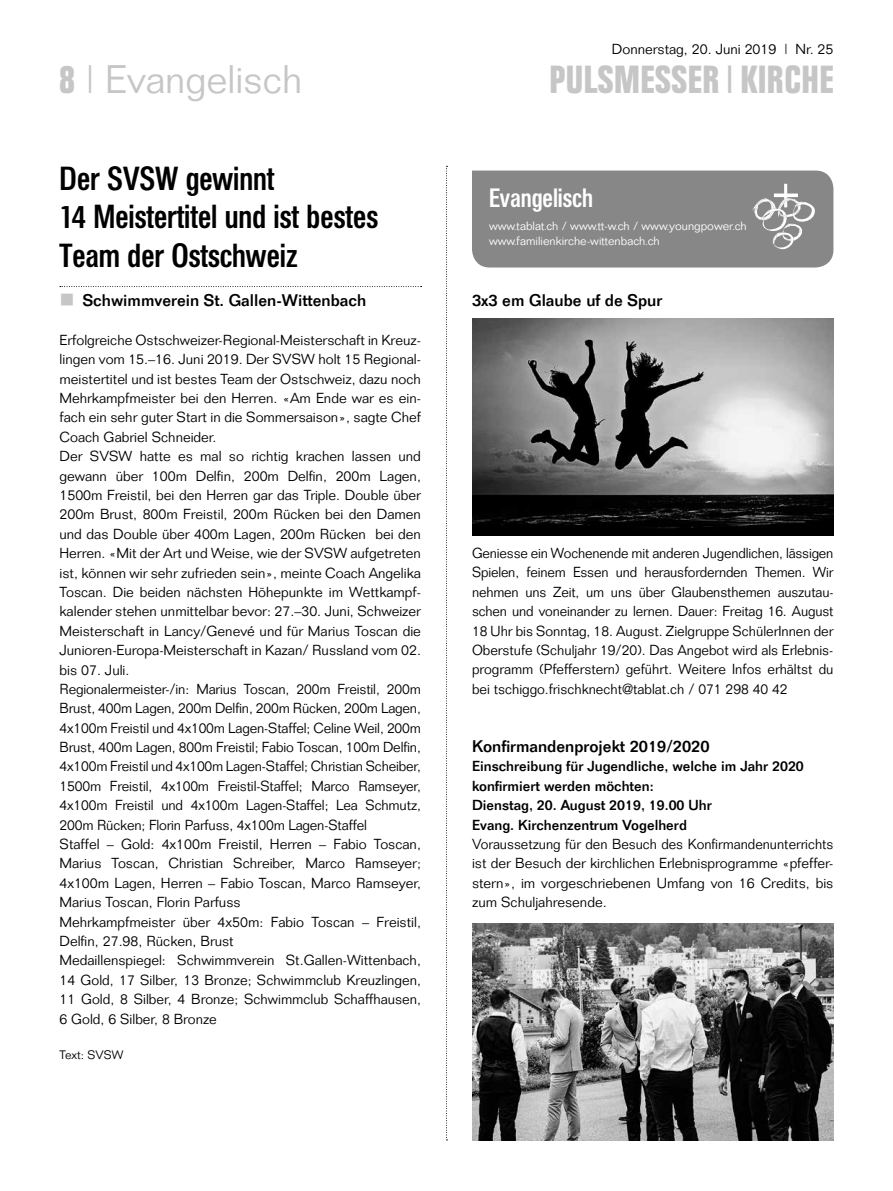
<style>
.page{position:relative;width:893px;height:1191px;background:#fff}
.page>*{position:absolute;margin:0;border:0;box-sizing:border-box;transform-origin:0 0}
.t1{font:700 39px "Folio Condensed BQ";letter-spacing:.02em;color:#c6c6c6}
.t2{font:300 39px "Folio";color:#c6c6c6}
.t3{font:500 33px/38.8px "Folio Condensed BQ";color:#000}
.t4{font:500 26.25px "Folio Condensed BQ";color:#fff}
.t5{font:500 16.5px "Folio";color:#000}
.t6{font:300 14.25px/19.4px "Folio";color:#000;text-align:justify}
.t7{font:500 14.25px/19.4px "Folio";color:#000}
.t8{font:300 12px/15px "Folio BQ";color:#fff}
.t9{font:300 12px "Folio";color:#000}
.s1{font-family:"Folio Condensed BQ";font-weight:700}
.s2{font-weight:300}
</style>
<div class="page">
<svg style="left:446px;top:166px;width:1px;height:974px"></svg>
<div style="left:472px;top:171px;width:361px;height:96px;background:#878787"></div>
<img style="left:472px;top:923px;width:361px;height:217px">
<img style="left:472px;top:318px;width:361px;height:217px">
<svg style="left:60px;top:286px;width:362px;height:1px"></svg>
<p class="t6" style="left:612px;top:39px;width:223px">Donnerstag, 20. Juni 2019 | Nr. 25</p>
<h1 class="t2" style="left:60px;top:56px;width:245px"><span class="s1">8</span> | Evangelisch</h1>
<h1 class="t1" style="left:550px;top:58px;width:285px">PULSMESSER <span class="s2">I</span> KIRCHE</h1>
<h2 class="t3" style="left:60px;top:159px;width:320px">Der SVSW gewinnt<br>14 Meistertitel und ist bestes<br>Team der Ostschweiz</h2>
<p class="t5" style="left:83px;top:290px;width:285px">Schwimmverein St. Gallen-Wittenbach</p>
<p class="t6" style="left:60px;top:330px;width:363px;text-align:left">Erfolgreiche Ostschweizer-Regional-Meisterschaft in Kreuz&shy;lingen vom 15.–16. Juni 2019. Der SVSW holt 15 Regional&shy;meistertitel und ist bestes Team der Ostschweiz, dazu noch Mehrkampfmeister bei den Herren. «Am Ende war es ein&shy;fach ein sehr guter Start in die Sommersaison», sagte Chef Coach Gabriel Schneider.<br>Der SVSW hatte es mal so richtig krachen lassen und gewann über 100m Delfin, 200m Delfin, 200m Lagen, 1500m Freistil, bei den Herren gar das Triple. Double über 200m Brust, 800m Freistil, 200m Rücken bei den Damen und das Double über 400m Lagen, 200m Rücken bei den Herren. «Mit der Art und Weise, wie der SVSW aufgetreten ist, können wir sehr zufrieden sein», meinte Coach Angelika Toscan. Die beiden nächsten Höhepunkte im Wettkampf&shy;kalender stehen unmittelbar bevor: 27.–30. Juni, Schweizer Meisterschaft in Lancy/Genevé und für Marius Toscan die Junioren-Europa-Meisterschaft in Kazan/ Russland vom 02. bis 07. Juli.<br>Regionalermeister-/in: Marius Toscan, 200m Freistil, 200m Brust, 400m Lagen, 200m Delfin, 200m Rücken, 200m Lagen, 4x100m Freistil und 4x100m Lagen-Staffel; Celine Weil, 200m Brust, 400m Lagen, 800m Freistil; Fabio Toscan, 100m Delfin, 4x100m Freistil und 4x100m Lagen-Staffel; Christian Scheiber, 1500m Freistil, 4x100m Freistil-Staffel; Marco Ramseyer, 4x100m Freistil und 4x100m Lagen-Staffel; Lea Schmutz, 200m Rücken; Florin Parfuss, 4x100m Lagen-Staffel<br>Staffel – Gold: 4x100m Freistil, Herren – Fabio Toscan, Marius Toscan, Christian Schreiber, Marco Ramseyer; 4x100m Lagen, Herren – Fabio Toscan, Marco Ramseyer, Marius Toscan, Florin Parfuss<br>Mehrkampfmeister über 4x50m: Fabio Toscan – Freistil, Delfin, 27.98, Rücken, Brust<br>Medaillenspiegel: Schwimmverein St.Gallen-Wittenbach, 14 Gold, 17 Silber, 13 Bronze; Schwimmclub Kreuzlingen, 11 Gold, 8 Silber, 4 Bronze; Schwimmclub Schaffhausen, 6 Gold, 6 Silber, 8 Bronze</p>
<p class="t9" style="left:60px;top:1048px;width:65px">Text: SVSW</p>
<h3 class="t4" style="left:489px;top:183px;width:105px">Evangelisch</h3>
<p class="t8" style="left:489px;top:219px;width:259px">www.tablat.ch / www.tt-w.ch / www.youngpower.ch www.familienkirche-wittenbach.ch</p>
<p class="t5" style="left:472px;top:290px;width:192px">3x3 em Glaube uf de Spur</p>
<p class="t6" style="left:472px;top:543px;width:363px">Geniesse ein Wochenende mit anderen Jugendlichen, lässigen Spielen, feinem Essen und herausfordernden Themen. Wir nehmen uns Zeit, um uns über Glaubensthemen auszutau&shy;schen und voneinander zu lernen. Dauer: Freitag 16. August 18 Uhr bis Sonntag, 18. August. Zielgruppe SchülerInnen der Oberstufe (Schuljahr 19/20). Das Angebot wird als Erlebnis&shy;programm (Pfefferstern) geführt. Weitere Infos erhältst du bei tschiggo.frischknecht@tablat.ch / 071 298 40 42</p>
<p class="t5" style="left:472px;top:736px;width:239px">Konfirmandenprojekt 2019/2020</p>
<p class="t7" style="left:472px;top:756px;width:333px">Einschreibung für Jugendliche, welche im Jahr 2020 konfirmiert werden möchten:<br>Dienstag, 20. August 2019, 19.00 Uhr<br>Evang. Kirchenzentrum Vogelherd</p>
<p class="t6" style="left:472px;top:834px;width:363px">Voraussetzung für den Besuch des Konfirmandenunterrichts ist der Besuch der kirchlichen Erlebnisprogramme «pfeffer&shy;stern», im vorgeschriebenen Umfang von 16 Credits, bis zum Schuljahresende.</p>
</div>
